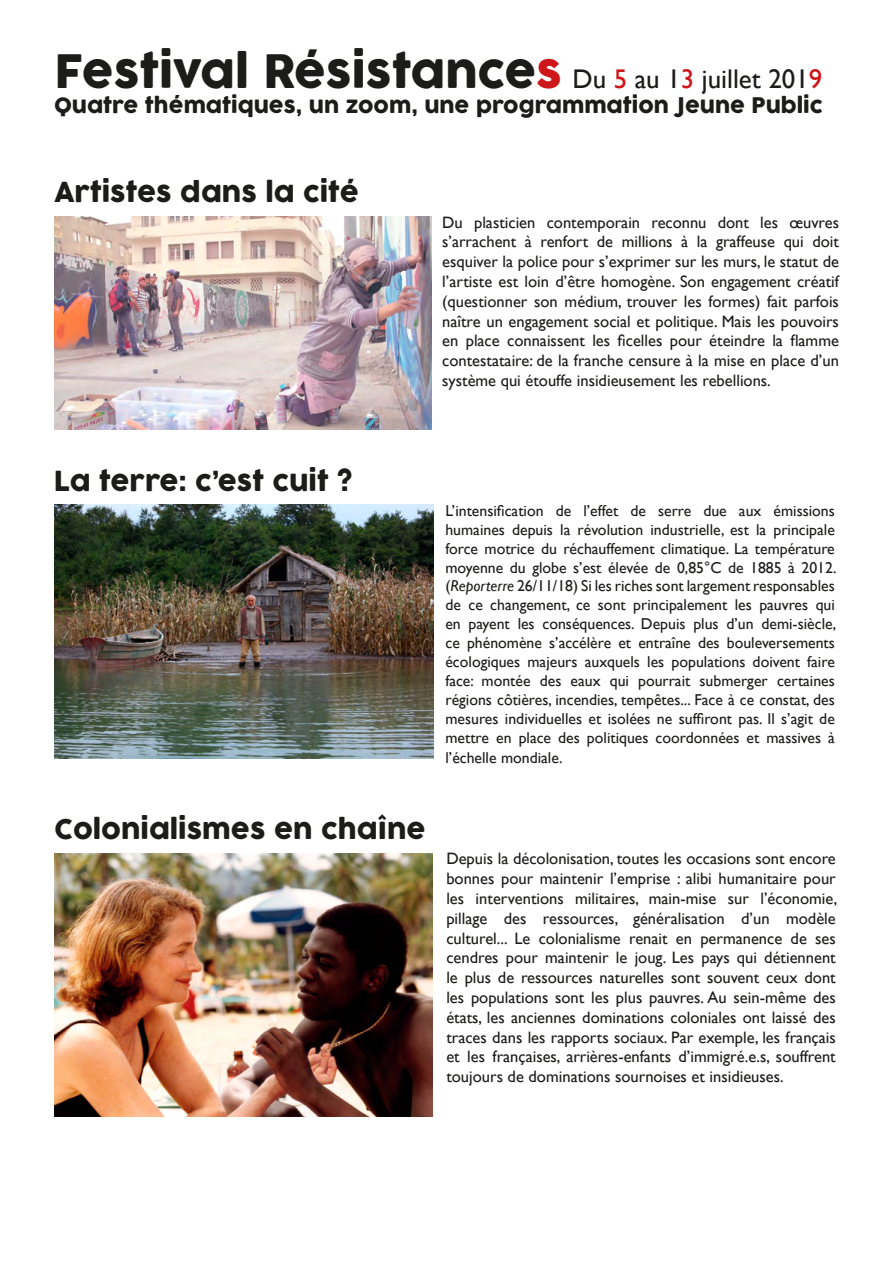
<style>
.page{position:relative;width:893px;height:1263px;background:#fff}
.page>*{position:absolute;margin:0;border:0;box-sizing:border-box;transform-origin:0 0}
.t1{font:45px "COCOGOOSE";color:#1c1c1b}
.t2{font:27px "COCOGOOSE";color:#1c1c1b}
.t3{font:21px "COCOGOOSE";color:#1c1c1b}
.t4{font:16.5px/19.8px "Gill Sans";color:#1c1c1b;text-align:justify}
.t5{font:15.75px/18.9px "Gill Sans";color:#1c1c1b;text-align:justify}
.s1{color:#cd1619}
.s2{font-family:"Gill Sans";font-size:27px}
.s3{font-family:"Gill Sans";font-size:27px;color:#cd1619}
.s4{font-style:italic}
</style>
<div class="page">
<img style="left:54px;top:505px;width:380px;height:253px">
<img style="left:54px;top:854px;width:378px;height:262px">
<img style="left:54px;top:217px;width:378px;height:212px">
<h1 class="t1" style="left:54px;top:37px;width:770px">Festival Résistance<span class="s1">s</span> <span class="s2">Du</span> <span class="s3">5</span> <span class="s2">au 1</span><span class="s3">3</span> <span class="s2">juillet 201</span><span class="s3">9</span></h1>
<p class="t3" style="left:54px;top:89px;width:770px">Quatre thématiques, un zoom, une programmation Jeune Public</p>
<h2 class="t2" style="left:54px;top:172px;width:307px">Artistes dans la cité</h2>
<p class="t4" style="left:442px;top:212px;width:398px">Du plasticien contemporain reconnu dont les œuvres s’arrachent à renfort de millions à la graffeuse qui doit esquiver la police pour s’exprimer sur les murs, le statut de l’artiste est loin d’être homogène. Son engagement créatif (questionner son médium, trouver les formes) fait parfois naître un engagement social et politique. Mais les pouvoirs en place connaissent les ficelles pour éteindre la flamme contestataire: de la franche censure à la mise en place d’un système qui étouffe insidieusement les rebellions.</p>
<h2 class="t2" style="left:54px;top:461px;width:300px">La terre: c’est cuit ?</h2>
<h2 class="t2" style="left:54px;top:808px;width:373px">Colonialismes en chaîne</h2>
<p class="t5" style="left:445px;top:501px;width:392px">L’intensification de l’effet de serre due aux émissions humaines depuis la révolution industrielle, est la principale force motrice du réchauffement climatique. La température moyenne du globe s’est élevée de 0,85°C de 1885 à 2012. (<span class="s4">Reporterre</span> 26/11/18) Si les riches sont largement responsables de ce changement, ce sont principalement les pauvres qui en payent les conséquences. Depuis plus d’un demi-siècle, ce phénomène s’accélère et entraîne des bouleversements écologiques majeurs auxquels les populations doivent faire face: montée des eaux qui pourrait submerger certaines régions côtières, incendies, tempêtes... Face à ce constat, des mesures individuelles et isolées ne suffiront pas. Il s’agit de mettre en place des politiques coordonnées et massives à l’échelle mondiale.</p>
<p class="t4" style="left:446px;top:849px;width:393px">Depuis la décolonisation, toutes les occasions sont encore bonnes pour maintenir l’emprise : alibi humanitaire pour les interventions militaires, main-mise sur l’économie, pillage des ressources, généralisation d’un modèle culturel... Le colonialisme renait en permanence de ses cendres pour maintenir le joug. Les pays qui détiennent le plus de ressources naturelles sont souvent ceux dont les populations sont les plus pauvres. Au sein-même des états, les anciennes dominations coloniales ont laissé des traces dans les rapports sociaux. Par exemple, les français et les françaises, arrières-enfants d’immigré.e.s, souffrent toujours de dominations sournoises et insidieuses.</p>
</div>
